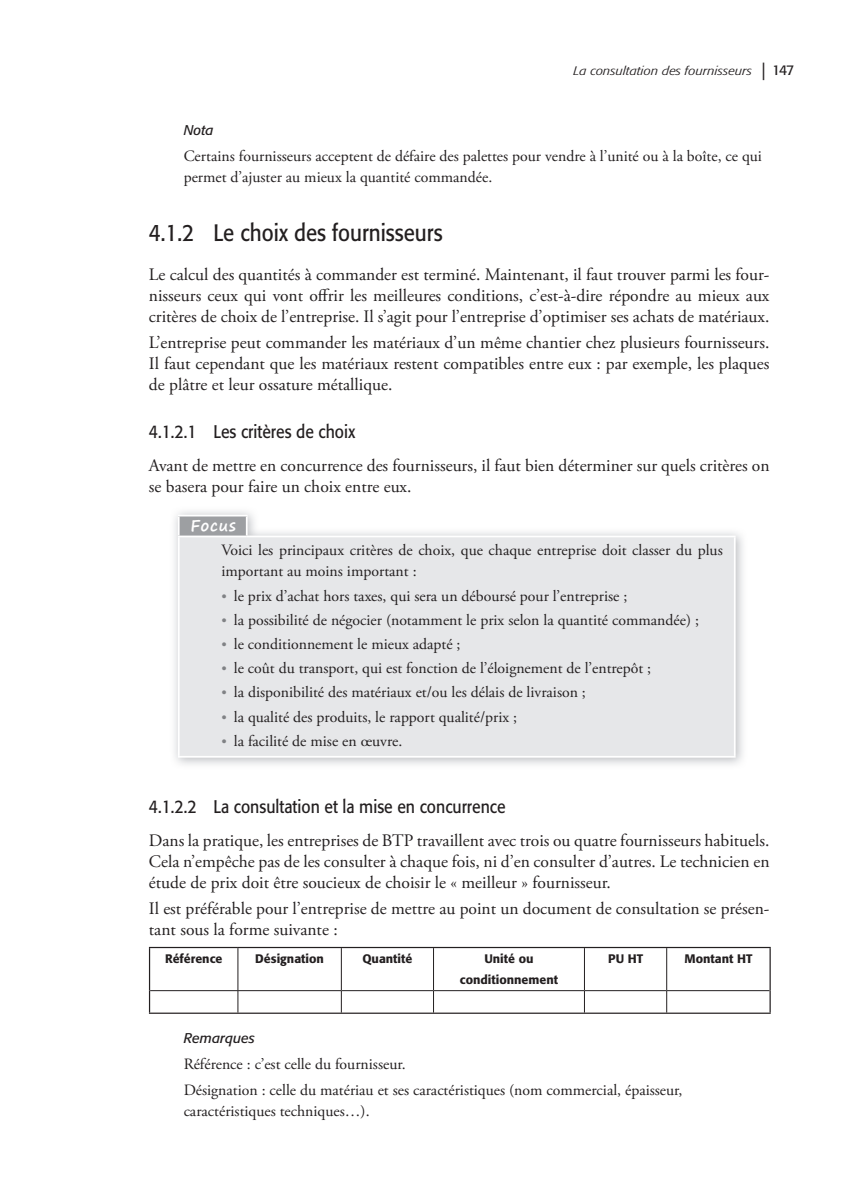
<style>
.page{position:relative;width:844px;height:1191px;background:#fff}
.page>*{position:absolute;margin:0;border:0;box-sizing:border-box;transform-origin:0 0}
.t1{font:23.62px "Formata";color:#231f20;scale:.87 1}
.t2{font:18.2px "Formata";color:#231f20;scale:.87 1}
.t3{font:17.5px/21px "Adobe Garamond Pro";color:#231f20;text-align:justify}
.t4{font:15.75px/21px "Adobe Garamond Pro";color:#231f20}
.t5{font:italic 14px "Formata";color:#231f20}
.t6{font:14px "Formata";color:#231f20}
.t7{font:500 12.25px/21px "Formata";color:#231f20;text-align:center}
.t8{font:italic 300 condensed 12.25px "Formata";color:#231f20;scale:1.3 1}
.s1{font-family:"Segoe Print";font-weight:700;color:#fff}
.s2{font-size:14px;color:#808285}
</style>
<div class="page">
<img style="left:174px;top:511px;width:569px;height:254px">
<div style="left:179px;top:515px;width:68px;height:21px;background:#9d9fa2"></div>
<div style="left:179px;top:536px;width:555px;height:221px;background:#e6e7e9"></div>
<hr style="left:178px;top:515px;width:69px;height:1px;background:#fff">
<svg style="left:178px;top:516px;width:1px;height:19px"></svg>
<svg style="left:246px;top:516px;width:1px;height:19px"></svg>
<hr style="left:178px;top:535px;width:69px;height:2px;background:#fff">
<hr style="left:178px;top:537px;width:1px;height:219px;background:#fff">
<hr style="left:247px;top:535px;width:488px;height:2px;background:#fff">
<hr style="left:733px;top:537px;width:2px;height:219px;background:#fff">
<hr style="left:178px;top:756px;width:557px;height:1px;background:#fff">
<hr style="left:149px;top:947px;width:89px;height:1px;background:#231f20">
<hr style="left:149px;top:948px;width:1px;height:42px;background:#231f20">
<hr style="left:238px;top:947px;width:532px;height:1px;background:#231f20">
<hr style="left:769px;top:948px;width:1px;height:42px;background:#231f20">
<svg style="left:149px;top:990px;width:1px;height:22px"></svg>
<svg style="left:769px;top:990px;width:1px;height:22px"></svg>
<hr style="left:149px;top:1012px;width:621px;height:1px;background:#231f20">
<hr style="left:237px;top:948px;width:1px;height:42px;background:#231f20">
<hr style="left:341px;top:948px;width:1px;height:42px;background:#231f20">
<hr style="left:433px;top:948px;width:1px;height:42px;background:#231f20">
<hr style="left:584px;top:948px;width:1px;height:42px;background:#231f20">
<hr style="left:666px;top:948px;width:1px;height:42px;background:#231f20">
<hr style="left:150px;top:990px;width:191px;height:1px;background:#231f20">
<svg style="left:237px;top:991px;width:1px;height:21px"></svg>
<hr style="left:341px;top:990px;width:92px;height:1px;background:#231f20">
<svg style="left:341px;top:991px;width:1px;height:21px"></svg>
<hr style="left:433px;top:990px;width:151px;height:1px;background:#231f20">
<svg style="left:433px;top:991px;width:1px;height:21px"></svg>
<hr style="left:584px;top:990px;width:82px;height:1px;background:#231f20">
<svg style="left:584px;top:991px;width:1px;height:21px"></svg>
<hr style="left:666px;top:990px;width:103px;height:1px;background:#231f20">
<svg style="left:666px;top:991px;width:1px;height:21px"></svg>
<p class="t8" style="left:573px;top:65px;width:139px">La consultation des fournisseurs</p>
<p class="t6" style="left:771px;top:64px;width:24px">147</p>
<p class="t5" style="left:184px;top:124px;width:32px">Nota</p>
<p class="t4" style="left:184px;top:147px;width:579px">Certains fournisseurs acceptent de défaire des palettes pour vendre à l’unité ou à la boîte, ce qui permet d’ajuster au mieux la quantité commandée.</p>
<p class="t1" style="left:149px;top:222px;width:339px">4.1.2 Le choix des fournisseurs</p>
<p class="t3" style="left:149px;top:265px;width:622px">Le calcul des quantités à commander est terminé. Maintenant, il faut trouver parmi les four&shy;nisseurs ceux qui vont offrir les meilleures conditions, c’est-à-dire répondre au mieux aux critères de choix de l’entreprise. Il s’agit pour l’entreprise d’optimiser ses achats de matériaux.</p>
<p class="t3" style="left:149px;top:333px;width:622px">L’entreprise peut commander les matériaux d’un même chantier chez plusieurs fournisseurs.<br>Il faut cependant que les matériaux restent compatibles entre eux : par exemple, les plaques de plâtre et leur ossature métallique.</p>
<p class="t2" style="left:149px;top:423px;width:239px">4.1.2.1 Les critères de choix</p>
<p class="t3" style="left:149px;top:457px;width:622px">Avant de mettre en concurrence des fournisseurs, il faut bien déterminer sur quels critères on se basera pour faire un choix entre eux.</p>
<p class="t4" style="left:221px;top:516px;width:502px;line-height:23.8px;text-indent:-31px"><span class="s1">Focus<br></span>Voici les principaux critères de choix, que chaque entreprise doit classer du plus</p>
<p class="t4" style="left:221px;top:562px;width:197px">important au moins important :</p>
<p class="t4" style="left:221px;top:586px;width:407px"><span class="s2">•</span> le prix d’achat hors taxes, qui sera un déboursé pour l’entreprise ;</p>
<p class="t4" style="left:221px;top:610px;width:479px"><span class="s2">•</span> la possibilité de négocier (notamment le prix selon la quantité commandée) ;</p>
<p class="t4" style="left:221px;top:635px;width:240px"><span class="s2">•</span> le conditionnement le mieux adapté ;</p>
<p class="t4" style="left:221px;top:659px;width:431px"><span class="s2">•</span> le coût du transport, qui est fonction de l’éloignement de l’entrepôt ;</p>
<p class="t4" style="left:221px;top:683px;width:366px"><span class="s2">•</span> la disponibilité des matériaux et/ou les délais de livraison ;</p>
<p class="t4" style="left:221px;top:707px;width:297px"><span class="s2">•</span> la qualité des produits, le rapport qualité/prix ;</p>
<p class="t4" style="left:221px;top:732px;width:182px"><span class="s2">•</span> la facilité de mise en œuvre.</p>
<p class="t2" style="left:149px;top:798px;width:411px">4.1.2.2 La consultation et la mise en concurrence</p>
<p class="t3" style="left:149px;top:831px;width:622px">Dans la pratique, les entreprises de BTP travaillent avec trois ou quatre fournisseurs habituels.<br>Cela n’empêche pas de les consulter à chaque fois, ni d’en consulter d’autres. Le technicien en étude de prix doit être soucieux de choisir le « meilleur » fournisseur.</p>
<p class="t3" style="left:149px;top:899px;width:622px">Il est préférable pour l’entreprise de mettre au point un document de consultation se présen&shy;tant sous la forme suivante :</p>
<p class="t7" style="left:165px;top:949px;width:59px">Référence</p>
<p class="t7" style="left:255px;top:949px;width:70px">Désignation</p>
<p class="t7" style="left:362px;top:949px;width:52px">Quantité</p>
<p class="t7" style="left:459px;top:949px;width:100px">Unité ou conditionnement</p>
<p class="t7" style="left:608px;top:949px;width:36px">PU HT</p>
<p class="t7" style="left:684px;top:949px;width:69px">Montant HT</p>
<p class="t5" style="left:184px;top:1031px;width:73px">Remarques</p>
<p class="t4" style="left:184px;top:1052px;width:500px;line-height:25.9px">Référence : c’est celle du fournisseur.<br>Désignation : celle du matériau et ses caractéristiques (nom commercial, épaisseur,</p>
<p class="t4" style="left:184px;top:1101px;width:187px">caractéristiques techniques…).</p>
</div>
